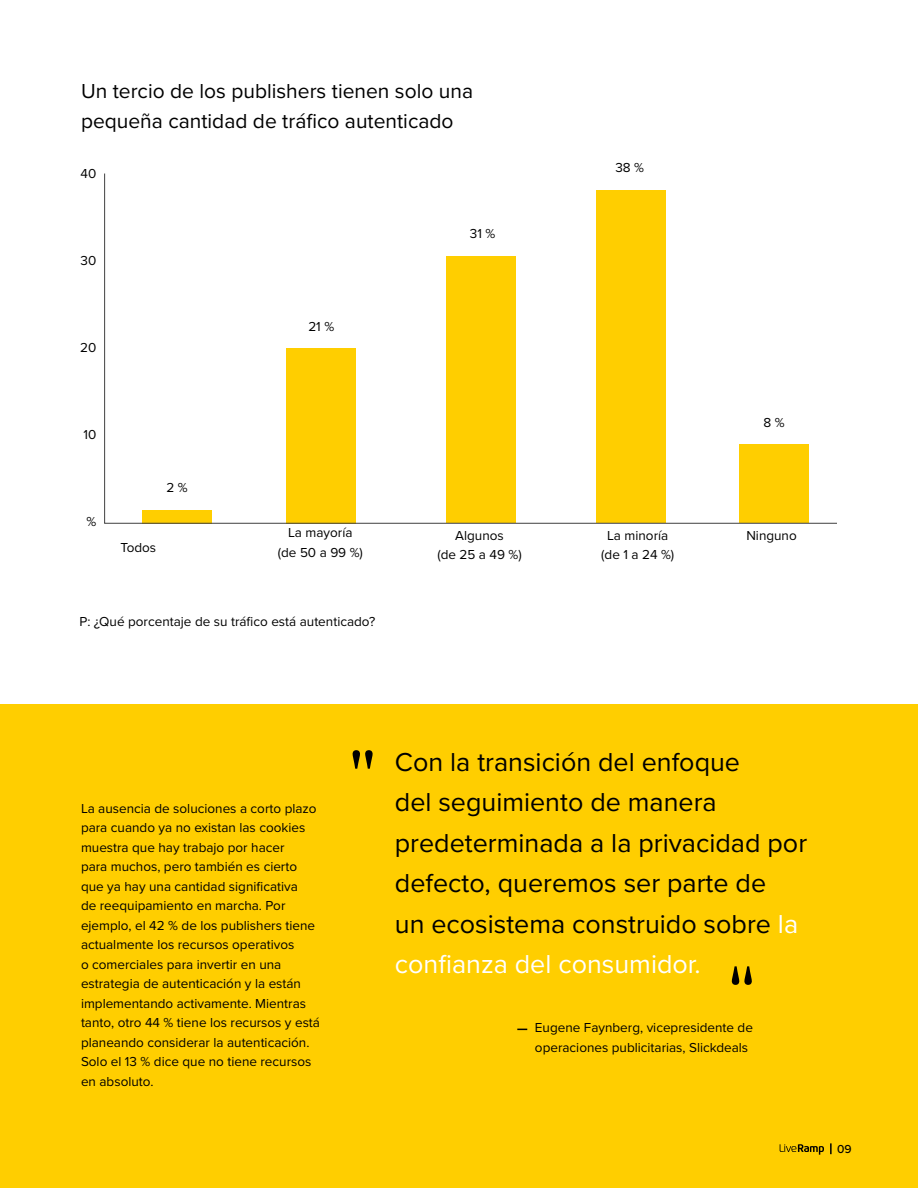
<style>
.page{position:relative;width:918px;height:1188px;background:#fff}
.page>*{position:absolute;margin:0;border:0;box-sizing:border-box;transform-origin:0 0}
.t1{font:67.5px "Georgia";color:#000}
.t2{font:26.85px/40.5px "Proxima Nova";color:#000}
.t3{font:21px/30px "Proxima Nova";color:#000}
.t4{font:13.5px/19.5px "Proxima Nova";color:#000;text-align:center}
.t5{font:500 12px "Proxima Nova";color:#000}
.s1{color:#fff}
</style>
<div class="page">
<div style="left:0;top:704px;width:918px;height:484px;background:#ffce00"></div>
<svg style="left:104px;top:173px;width:733px;height:351px"></svg>
<svg style="left:780px;top:1144px;width:44px;height:11px"></svg>
<svg style="left:830px;top:1143px;width:2px;height:11px"></svg>
<h3 class="t3" style="left:81px;top:75px;width:394px">Un tercio de los publishers tienen solo una pequeña cantidad de tráfico autenticado</h3>
<p class="t4" style="left:81px;top:163px;width:17px">40</p>
<p class="t4" style="left:81px;top:250px;width:17px">30</p>
<p class="t4" style="left:80px;top:337px;width:18px">20</p>
<p class="t4" style="left:83px;top:424px;width:14px">10</p>
<p class="t4" style="left:167px;top:478px;width:23px">2 %</p>
<p class="t4" style="left:308px;top:316px;width:27px">21 %</p>
<p class="t4" style="left:470px;top:223px;width:27px">31 %</p>
<p class="t4" style="left:615px;top:157px;width:30px">38 %</p>
<p class="t4" style="left:763px;top:412px;width:23px">8 %</p>
<p class="t4" style="left:86px;top:511px;width:11px">%</p>
<p class="t4" style="left:121px;top:537px;width:37px">Todos</p>
<p class="t4" style="left:278px;top:523px;width:87px">La mayoría (de 50 a 99 %)</p>
<p class="t4" style="left:437px;top:525px;width:86px">Algunos<br>(de 25 a 49 %)</p>
<p class="t4" style="left:601px;top:525px;width:75px">La minoría (de 1 a 24 %)</p>
<p class="t4" style="left:746px;top:525px;width:52px">Ninguno</p>
<p class="t4" style="left:79px;top:611px;width:297px">P: ¿Qué porcentaje de su tráfico está autenticado?</p>
<p class="t4" style="left:81px;top:798px;width:241px;text-align:left">La ausencia de soluciones a corto plazo para cuando ya no existan las cookies muestra que hay trabajo por hacer<br>para muchos, pero también es cierto que ya hay una cantidad significativa<br>de reequipamiento en marcha. Por ejemplo, el 42 % de los publishers tiene actualmente los recursos operativos<br>o comerciales para invertir en una estrategia de autenticación y la están implementando activamente. Mientras tanto, otro 44 % tiene los recursos y está planeando considerar la autenticación.<br>Solo el 13 % dice que no tiene recursos en absoluto.</p>
<h1 class="t1" style="left:349px;top:728px;width:29px">"</h1>
<h2 class="t2" style="left:395px;top:740px;width:414px">Con la transición del enfoque<br>del seguimiento de manera predeterminada a la privacidad por defecto, queremos ser parte de<br>un ecosistema construido sobre <span class="s1">la confianza del consumidor.</span></h2>
<h1 class="t1" style="left:756px;top:1007px;width:29px;rotate:-180deg">"</h1>
<p class="t4" style="left:535px;top:1018px;width:220px;text-align:left">Eugene Faynberg, vicepresidente de operaciones publicitarias, Slickdeals</p>
<p class="t5" style="left:837px;top:1140px;width:16px">09</p>
</div>
